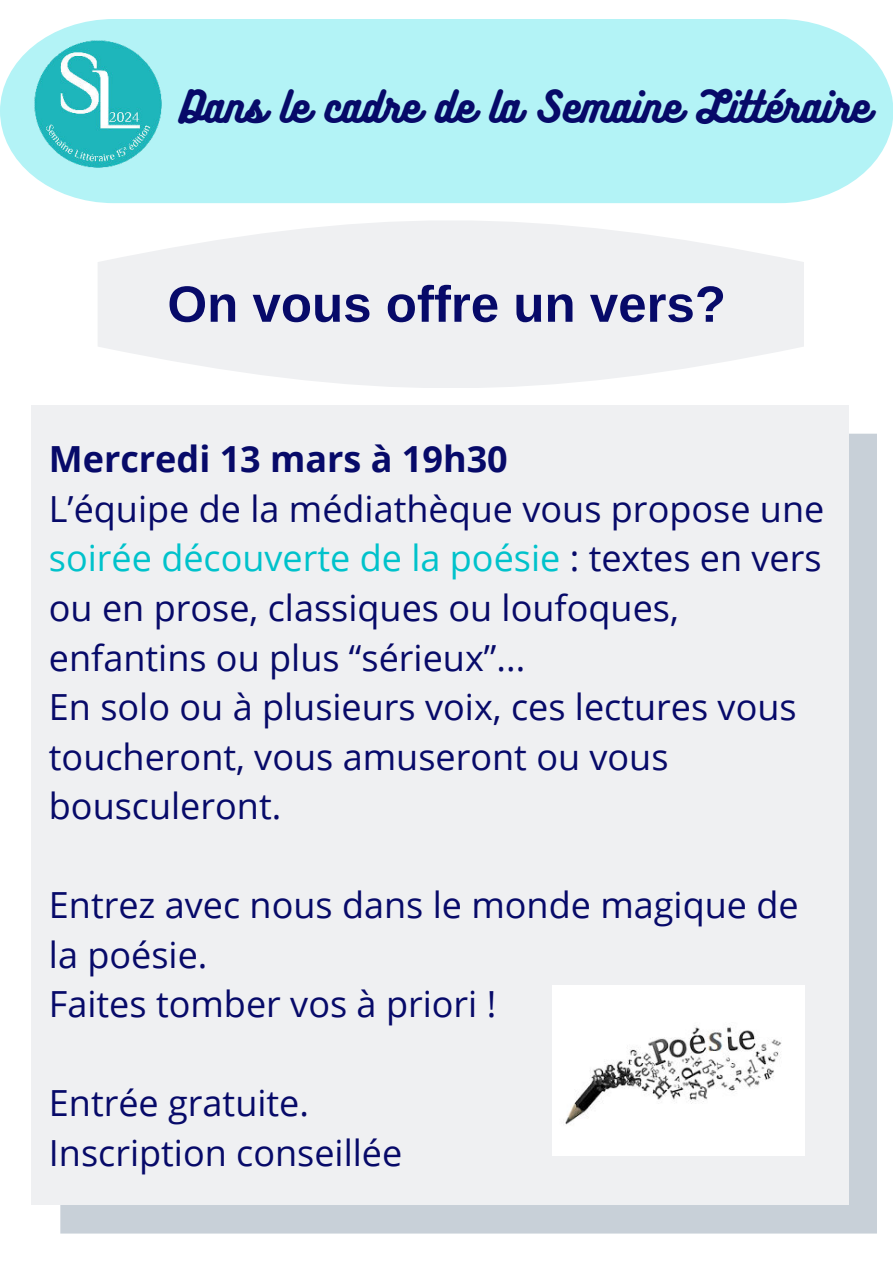
<style>
.page{position:relative;width:893px;height:1264px;background:#fff}
.page>*{position:absolute;margin:0;border:0;box-sizing:border-box;transform-origin:0 0}
.t1{font:700 51px "Arimo";color:#070a69}
.t2{font:39px "Bukhari Script";color:#070a69}
.t3{font:36px/49.5px "Open Sans";color:#070a69}
.t4{font:700 36px "Open Sans";color:#070a69}
.s1{color:#00c2cb}
</style>
<div class="page">
<div style="left:0;top:19px;width:892px;height:184px;background:#b3f3f6"></div>
<img style="left:32px;top:38px;width:131px;height:131px">
<svg style="left:98px;top:221px;width:706px;height:167px;fill:#eff0f2"></svg>
<div style="left:60px;top:433px;width:816px;height:800px;background:#c8d0d8"></div>
<div style="left:32px;top:405px;width:816px;height:799px;background:#eff0f2"></div>
<img style="left:552px;top:985px;width:252px;height:170px">
<p class="t2" style="left:180px;top:87px;width:691px">Dans le cadre de la Semaine Littéraire</p>
<h1 class="t1" style="left:167px;top:269px;width:560px">On vous offre un vers?</h1>
<p class="t4" style="left:49px;top:434px;width:460px">Mercredi 13 mars à 19h30</p>
<p class="t3" style="left:49px;top:483px;width:776px">L’équipe de la médiathèque vous propose une <span class="s1">soirée découverte de la poésie</span> : textes en vers ou en prose, classiques ou loufoques, enfantins ou plus “sérieux”...<br>En solo ou à plusieurs voix, ces lectures vous toucheront, vous amuseront ou vous bousculeront.</p>
<p class="t3" style="left:49px;top:879px;width:751px">Entrez avec nous dans le monde magique de la poésie.<br>Faites tomber vos à priori !</p>
<p class="t3" style="left:49px;top:1077px;width:355px">Entrée gratuite.<br>Inscription conseillée</p>
</div>
